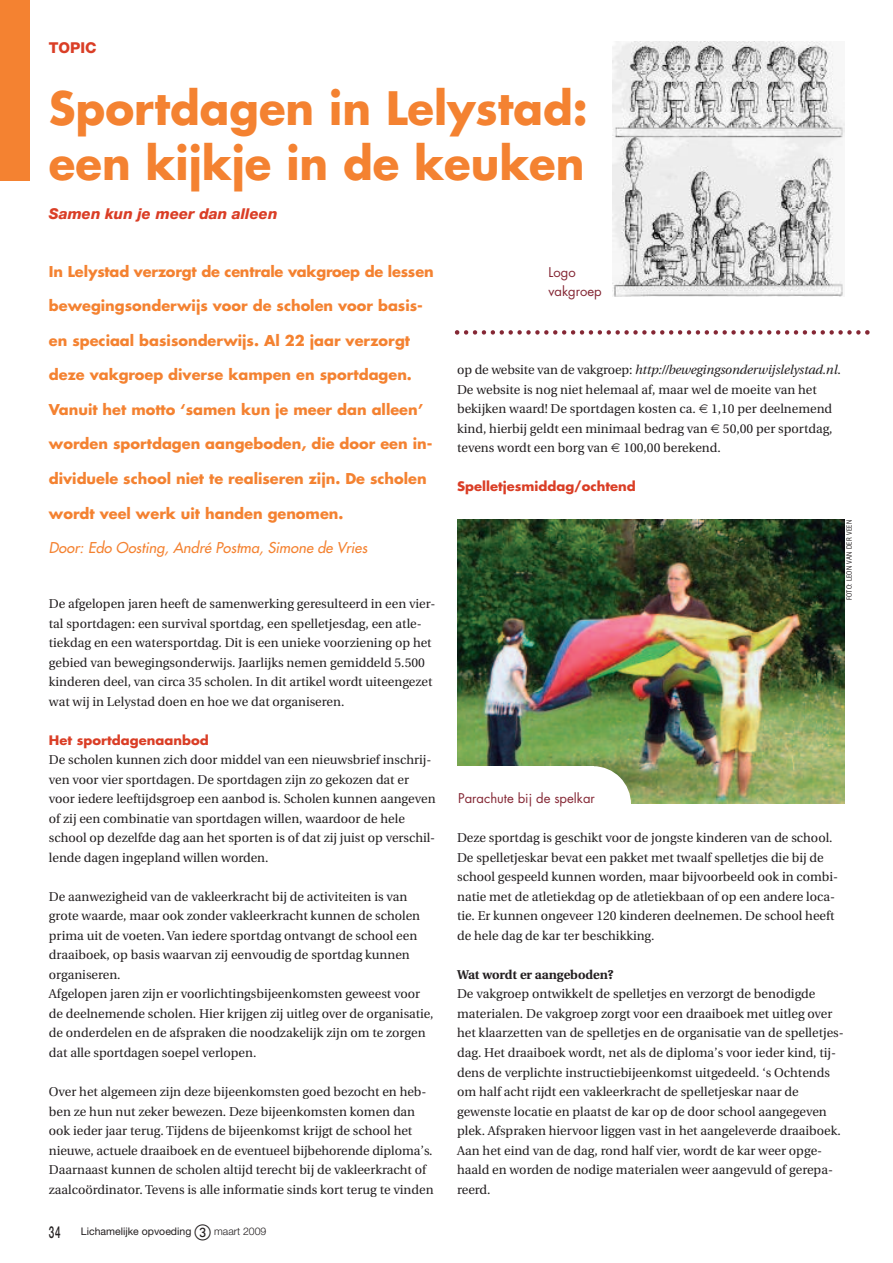
<style>
.page{position:relative;width:893px;height:1263px;background:#fff}
.page>*{position:absolute;margin:0;border:0;box-sizing:border-box;transform-origin:0 0}
.t1{font:700 44.85px/55.5px "Futura";color:#f48231}
.t2{font:italic 800 15px "Helvetica Neue";color:#da3e26}
.t3{font:800 15px "Helvetica Neue";color:#da3e26}
.t4{font:700 14.55px "Futura";color:#f48231}
.t5{font:italic 14.55px "Futura";letter-spacing:.005em;color:#f48231}
.t6{font:13.05px/19.5px "Futura";color:#842734}
.t7{font:12.75px/19.5px "Utopia";color:#231f20}
.t8{font:700 12.75px "Futura";color:#da3e26}
.t9{font:700 12.75px "Utopia";color:#231f20}
.t10{font:10.5px "Helvetica Neue";color:#231f20}
.t11{font:7.5px "Imago";letter-spacing:.07em;color:#231f20;scale:.8 1}
.s1{font-weight:500;font-size:16.5px}
.s2{font-family:"European Pi One";font-size:16.5px}
.s3{font-weight:300}
.s4{font-style:italic}
</style>
<div class="page">
<img style="left:612px;top:41px;width:232px;height:255px">
<div style="left:0;top:0;width:30px;height:181px;background:#f48231"></div>
<img style="left:457px;top:519px;width:388px;height:285px">
<svg style="left:455px;top:330px;width:415px;height:5px"></svg>
<svg style="left:593px;top:766px;width:38px;height:38px"></svg>
<div style="left:445px;top:766px;width:148px;height:48px;background:#fff"></div>
<p class="t3" style="left:49px;top:43px;width:49px">TOPIC</p>
<h1 class="t1" style="left:49px;top:84px;width:540px">Sportdagen in Lelystad: een kijkje in de keuken</h1>
<p class="t2" style="left:49px;top:209px;width:230px">Samen kun je meer dan alleen</p>
<p class="t4" style="left:49px;top:265px;width:386px">In Lelystad verzorgt de centrale vakgroep de lessen</p>
<p class="t4" style="left:49px;top:299px;width:376px">bewegingsonderwijs voor de scholen voor basis-</p>
<p class="t4" style="left:49px;top:334px;width:363px">en speciaal basisonderwijs. Al 22 jaar verzorgt</p>
<p class="t4" style="left:49px;top:368px;width:365px">deze vakgroep diverse kampen en sportdagen.</p>
<p class="t4" style="left:49px;top:403px;width:376px">Vanuit het motto ‘samen kun je meer dan alleen’</p>
<p class="t4" style="left:49px;top:437px;width:385px">worden sportdagen aangeboden, die door een in-</p>
<p class="t4" style="left:49px;top:472px;width:379px">dividuele school niet te realiseren zijn. De scholen</p>
<p class="t4" style="left:49px;top:506px;width:296px">wordt veel werk uit handen genomen.</p>
<p class="t5" style="left:49px;top:540px;width:320px">Door: Edo Oosting, André Postma, Simone de Vries</p>
<p class="t7" style="left:49px;top:595px;width:388px">De afgelopen jaren heeft de samenwerking geresulteerd in een vier&shy;tal sportdagen: een survival sportdag, een spelletjesdag, een atle&shy;tiekdag en een watersportdag. Dit is een unieke voorziening op het gebied van bewegingsonderwijs. Jaarlijks nemen gemiddeld 5.500 kinderen deel, van circa 35 scholen. In dit artikel wordt uiteengezet wat wij in Lelystad doen en hoe we dat organiseren.</p>
<p class="t8" style="left:49px;top:734px;width:161px">Het sportdagenaanbod</p>
<p class="t7" style="left:49px;top:751px;width:388px">De scholen kunnen zich door middel van een nieuwsbrief inschrij&shy;ven voor vier sportdagen. De sportdagen zijn zo gekozen dat er voor iedere leeftijdsgroep een aanbod is. Scholen kunnen aangeven of zij een combinatie van sportdagen willen, waardoor de hele school op dezelfde dag aan het sporten is of dat zij juist op verschil&shy;lende dagen ingepland willen worden.</p>
<p class="t7" style="left:49px;top:888px;width:386px">De aanwezigheid van de vakleerkracht bij de activiteiten is van grote waarde, maar ook zonder vakleerkracht kunnen de scholen prima uit de voeten. Van iedere sportdag ontvangt de school een draaiboek, op basis waarvan zij eenvoudig de sportdag kunnen organiseren.<br>Afgelopen jaren zijn er voorlichtingsbijeenkomsten geweest voor de deelnemende scholen. Hier krijgen zij uitleg over de organisatie, de onderdelen en de afspraken die noodzakelijk zijn om te zorgen dat alle sportdagen soepel verlopen.</p>
<p class="t7" style="left:49px;top:1083px;width:386px">Over het algemeen zijn deze bijeenkomsten goed bezocht en heb&shy;ben ze hun nut zeker bewezen. Deze bijeenkomsten komen dan ook ieder jaar terug. Tijdens de bijeenkomst krijgt de school het nieuwe, actuele draaiboek en de eventueel bijbehorende diploma’s.<br>Daarnaast kunnen de scholen altijd terecht bij de vakleerkracht of zaalcoördinator. Tevens is alle informatie sinds kort terug te vinden</p>
<p class="t10" style="left:49px;top:1227px;width:219px"><span class="s1">34</span> Lichamelijke opvoeding <span class="s2">-</span> <span class="s3">maart 2009</span></p>
<p class="t6" style="left:549px;top:263px;width:55px">Logo vakgroep</p>
<p class="t7" style="left:457px;top:361px;width:385px">op de website van de vakgroep: <span class="s4">http://bewegingsonderwijslelystad.nl</span>.<br>De website is nog niet helemaal af, maar wel de moeite van het bekijken waard! De sportdagen kosten ca. 1,10 per deelnemend kind, hierbij geldt een minimaal bedrag van 50,00 per sportdag, tevens wordt een borg van 100,00 berekend.</p>
<p class="t8" style="left:457px;top:481px;width:180px">Spelletjesmiddag/ochtend</p>
<p class="t6" style="left:458px;top:790px;width:138px">Parachute bij de spelkar</p>
<p class="t11" style="left:846px;top:600px;width:102px;rotate:-90deg">FOTO: LEON VAN DER VEEN</p>
<p class="t7" style="left:457px;top:829px;width:383px">Deze sportdag is geschikt voor de jongste kinderen van de school.<br>De spelletjeskar bevat een pakket met twaalf spelletjes die bij de school gespeeld kunnen worden, maar bijvoorbeeld ook in combi&shy;natie met de atletiekdag op de atletiekbaan of op een andere loca&shy;tie. Er kunnen ongeveer 120 kinderen deelnemen. De school heeft de hele dag de kar ter beschikking.</p>
<p class="t9" style="left:457px;top:969px;width:158px">Wat wordt er aangeboden?</p>
<p class="t7" style="left:457px;top:985px;width:388px">De vakgroep ontwikkelt de spelletjes en verzorgt de benodigde materialen. De vakgroep zorgt voor een draaiboek met uitleg over het klaarzetten van de spelletjes en de organisatie van de spelletjes&shy;dag. Het draaiboek wordt, net als de diploma’s voor ieder kind, tij&shy;dens de verplichte instructiebijeenkomst uitgedeeld. ‘s Ochtends om half acht rijdt een vakleerkracht de spelletjeskar naar de gewenste locatie en plaatst de kar op de door school aangegeven plek. Afspraken hiervoor liggen vast in het aangeleverde draaiboek.<br>Aan het eind van de dag, rond half vier, wordt de kar weer opge&shy;haald en worden de nodige materialen weer aangevuld of gerepa&shy;reerd.</p>
</div>
